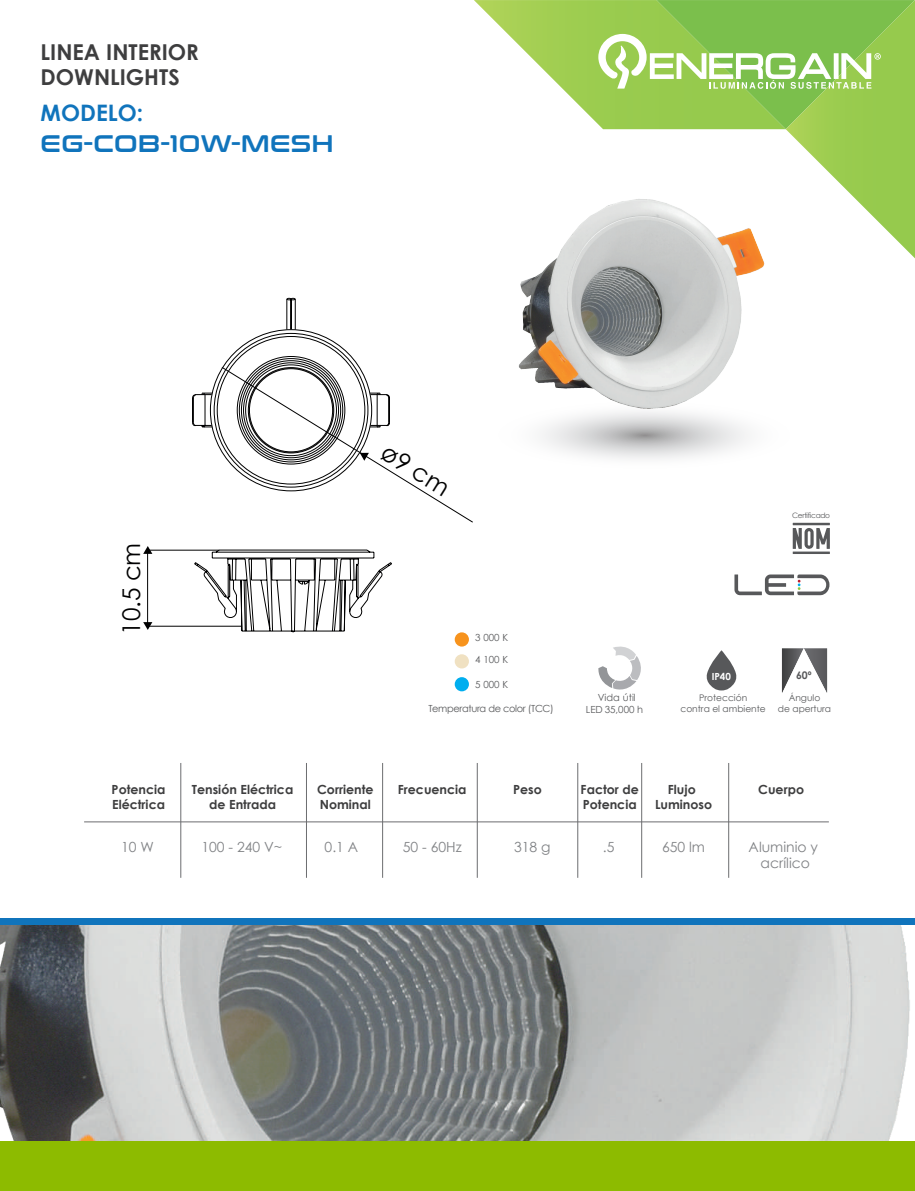
<style>
.page{position:relative;width:915px;height:1191px;background:#fff}
.page>*{position:absolute;margin:0;border:0;box-sizing:border-box;transform-origin:0 0}
.t1{font:24.45px "Century Gothic";color:#000001}
.t2{font:23.85px "Conthrax Sb";letter-spacing:.02em;color:#1074bc}
.t3{font:700 22.65px "Century Gothic";color:#1074bc}
.t4{font:700 21.9px "Century Gothic";color:#3e3e3f}
.t5{font:13.95px/16.8px "Century Gothic";color:#808285;text-align:center}
.t6{font:700 12.6px/15.1px "Century Gothic";color:#3e3e3f}
.t7{font:700 10.5px "Century Gothic";color:#57585a}
.t8{font:9.75px/11.7px "Century Gothic";letter-spacing:-.015em;color:#57585a;text-align:center}
.t9{font:9.75px "Century Gothic";letter-spacing:-.035em;color:#57585a}
.t10{font:700 9.75px "Century Gothic";color:#fff}
.t11{font:9.15px/10.9px "Century Gothic";color:#57585a;text-align:center}
.t12{font:7.35px "Century Gothic";letter-spacing:-.035em;color:#57585a}
</style>
<div class="page">
<img style="left:0;top:924px;width:914px;height:217px">
<svg style="left:544px;top:440px;width:201px;height:19px"></svg>
<svg style="left:706px;top:650px;width:31px;height:40px"></svg>
<svg style="left:598px;top:646px;width:43px;height:44px"></svg>
<div style="left:0;top:918px;width:914px;height:6px;background:#1074bc"></div>
<svg style="left:792px;top:523px;width:37px;height:31px"></svg>
<div style="left:0;top:1141px;width:914px;height:50px;background:#8dbb00"></div>
<svg style="left:734px;top:574px;width:95px;height:21px"></svg>
<hr style="left:84px;top:821px;width:744px;height:1px;background:#6c6d70">
<hr style="left:180px;top:763px;width:1px;height:114px;background:#6c6d70">
<hr style="left:306px;top:763px;width:1px;height:114px;background:#6c6d70">
<hr style="left:382px;top:763px;width:1px;height:114px;background:#6c6d70">
<hr style="left:476px;top:763px;width:1px;height:114px;background:#6c6d70">
<hr style="left:577px;top:763px;width:1px;height:114px;background:#6c6d70">
<hr style="left:641px;top:763px;width:1px;height:114px;background:#6c6d70">
<hr style="left:728px;top:763px;width:1px;height:114px;background:#6c6d70">
<svg style="left:781px;top:648px;width:45px;height:44px"></svg>
<div style="left:454px;top:632px;width:15px;height:14px;background:#f7931d;border-radius:50%"></div>
<div style="left:454px;top:654px;width:15px;height:14px;background:#f0e1c2;border-radius:50%"></div>
<div style="left:454px;top:677px;width:15px;height:14px;background:#00aeef;border-radius:50%"></div>
<svg style="left:241px;top:549px;width:151px;height:83px"></svg>
<svg style="left:192px;top:298px;width:281px;height:225px"></svg>
<svg style="left:143px;top:546px;width:99px;height:84px"></svg>
<img style="left:518px;top:258px;width:247px;height:182px">
<svg style="left:474px;top:0;width:440px;height:258px"></svg>
<h3 class="t4" style="left:41px;top:36px;width:160px">LINEA INTERIOR</h3>
<h3 class="t4" style="left:41px;top:61px;width:140px">DOWNLIGHTS</h3>
<h3 class="t3" style="left:41px;top:95px;width:104px">MODELO:</h3>
<h2 class="t2" style="left:41px;top:125px;width:294px">EG-COB-10W-MESH</h2>
<h1 class="t1" style="left:114px;top:635px;width:94px;rotate:-90deg">10.5 cm</h1>
<h1 class="t1" style="left:393px;top:435px;width:76px;rotate:32deg">ø9 cm</h1>
<p class="t12" style="left:791px;top:510px;width:39px">Certificado</p>
<p class="t8" style="left:475px;top:632px;width:34px">3 000 K</p>
<p class="t8" style="left:475px;top:654px;width:34px">4 100 K</p>
<p class="t8" style="left:475px;top:678px;width:34px">5 000 K</p>
<p class="t9" style="left:428px;top:701px;width:127px">Temperatura de color (TCC)</p>
<p class="t8" style="left:585px;top:692px;width:59px">Vida útil<br>LED 35,000 h</p>
<p class="t10" style="left:711px;top:669px;width:21px">IP40</p>
<p class="t11" style="left:680px;top:692px;width:87px">Protección<br>contra el ambiente</p>
<p class="t7" style="left:795px;top:667px;width:17px">60º</p>
<p class="t11" style="left:777px;top:692px;width:55px">Ángulo<br>de apertura</p>
<p class="t6" style="left:112px;top:781px;width:55px">Potencia<br>Eléctrica</p>
<p class="t5" style="left:121px;top:838px;width:34px">10 W</p>
<p class="t6" style="left:192px;top:781px;width:103px;text-align:center">Tensión Eléctrica de Entrada</p>
<p class="t5" style="left:201px;top:838px;width:82px">100 - 240 V~</p>
<p class="t6" style="left:317px;top:781px;width:58px">Corriente<br>Nominal</p>
<p class="t5" style="left:324px;top:838px;width:35px">0.1 A</p>
<p class="t6" style="left:398px;top:781px;width:70px">Frecuencia</p>
<p class="t5" style="left:402px;top:838px;width:60px">50 - 60Hz</p>
<p class="t6" style="left:513px;top:781px;width:30px">Peso</p>
<p class="t6" style="left:580px;top:781px;width:60px">Factor de<br>Potencia</p>
<p class="t5" style="left:514px;top:838px;width:38px">318 g</p>
<p class="t5" style="left:602px;top:838px;width:13px">.5</p>
<p class="t6" style="left:654px;top:781px;width:59px;text-align:center">Flujo<br>Luminoso</p>
<p class="t5" style="left:661px;top:838px;width:45px">650 lm</p>
<p class="t6" style="left:758px;top:781px;width:47px">Cuerpo</p>
<p class="t5" style="left:748px;top:838px;width:71px">Aluminio y acrílico</p>
</div>
